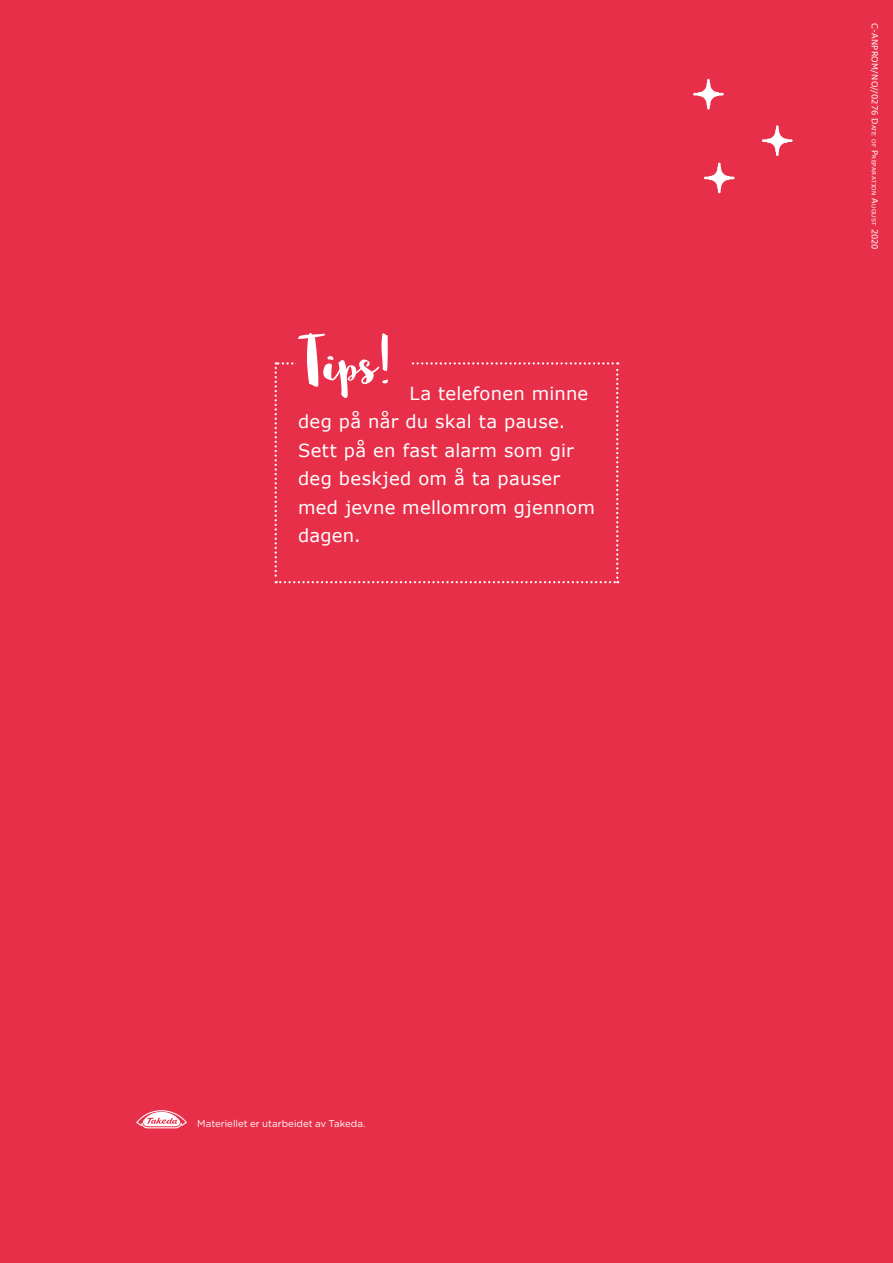
<style>
.page{position:relative;width:893px;height:1263px;background:#e82f49}
.page>*{position:absolute;margin:0;border:0;box-sizing:border-box;transform-origin:0 0}
.t1{font:72px "Sophia";color:#fff}
.t2{font:18px/28.5px "Verdana";letter-spacing:.015em;color:#fff}
.t3{font:9.75px "Gotham";letter-spacing:-.005em;color:#fff}
.t4{font:8.25px "Verdana";letter-spacing:.005em;color:#fff}
.s1{font-size:5.7px}
</style>
<div class="page">
<svg style="left:275px;top:362px;width:343px;height:221px"></svg>
<div style="left:296px;top:317px;width:114px;height:82px;background:#e82f49"></div>
<svg style="left:698px;top:83px;width:20px;height:22px"></svg>
<hr style="left:707px;top:79px;width:3px;height:31px;background:#fff">
<hr style="left:693px;top:93px;width:31px;height:3px;background:#fff">
<svg style="left:709px;top:166px;width:20px;height:23px"></svg>
<hr style="left:718px;top:163px;width:3px;height:30px;background:#fff">
<hr style="left:704px;top:177px;width:31px;height:2px;background:#fff">
<svg style="left:767px;top:129px;width:20px;height:23px"></svg>
<hr style="left:776px;top:125px;width:3px;height:31px;background:#fff">
<hr style="left:762px;top:139px;width:31px;height:3px;background:#fff">
<svg style="left:136px;top:1110px;width:51px;height:18px"></svg>
<h1 class="t1" style="left:296px;top:318px;width:94px">Tips!</h1>
<p class="t2" style="left:298px;top:379px;width:298px;text-indent:111px">La telefonen minne deg på når du skal ta pause.<br>Sett på en fast alarm som gir deg beskjed om å ta pauser med jevne mellomrom gjennom dagen.</p>
<p class="t3" style="left:197px;top:1117px;width:170px">Materiellet er utarbeidet av Takeda.</p>
<p class="t4" style="left:880px;top:23px;width:228px;rotate:90deg">C-ANPROM/NO//0276 D<span class="s1">ate of</span> P<span class="s1">reparation</span> A<span class="s1">ugust</span> 2020</p>
</div>
